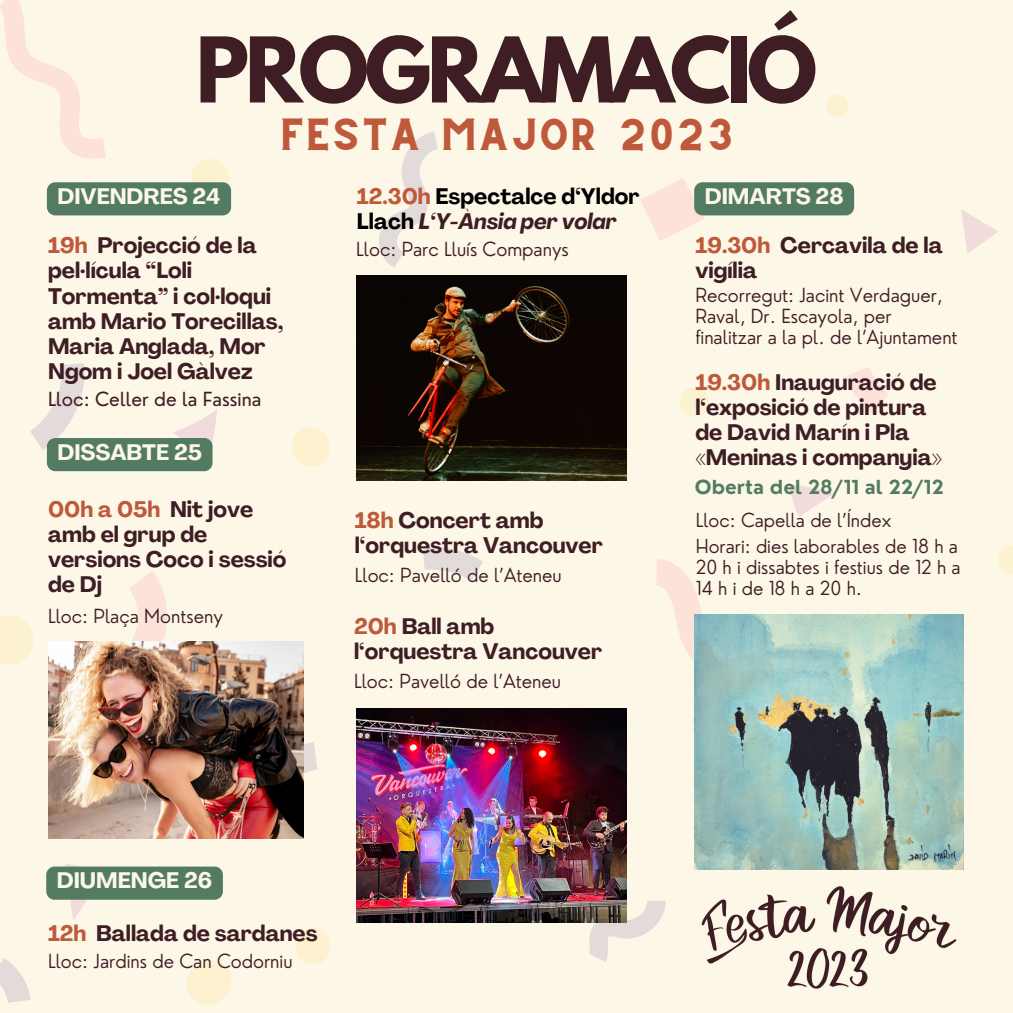
<style>
.page{position:relative;width:1013px;height:1013px;background:#fff}
.page>*{position:absolute;margin:0;border:0;box-sizing:border-box;transform-origin:0 0}
.t1{font:700 80.12px "League Spartan";letter-spacing:-.05em;color:#3e1d24}
.t2{font:31.62px "CS Gordon Vintage";color:#bf593b}
.t3{font:700 22.12px/25.1px "Agrandir";color:#3e1d24}
.t4{font:700 22.12px/24.4px "Agrandir";color:#000}
.t5{font:700 22.12px "Agrandir";color:#fdf7e7}
.t6{font:300 19px/21.4px "Nourd";color:#3e1d24}
.t7{font:19px "Nourd";color:#3e1d24}
.t8{font:300 18.88px/21.4px "Nourd";color:#3e1d24}
.t9{font:700 18.88px "Nourd";color:#537b62}
.s1{color:#bf593b}
.s2{font-style:italic;color:#3e1d24}
</style>
<div class="page">
<div style="left:0;top:0;width:1012px;height:1012px;background:#fdf7e7"></div>
<svg style="left:303px;top:742px;width:14px;height:53px"></svg>
<svg style="left:423px;top:547px;width:60px;height:34px"></svg>
<svg style="left:30px;top:363px;width:55px;height:87px"></svg>
<svg style="left:379px;top:131px;width:59px;height:137px"></svg>
<svg style="left:0;top:958px;width:31px;height:44px"></svg>
<svg style="left:588px;top:900px;width:77px;height:61px"></svg>
<svg style="left:826px;top:94px;width:22px;height:23px"></svg>
<svg style="left:191px;top:159px;width:41px;height:39px"></svg>
<svg style="left:292px;top:427px;width:38px;height:39px"></svg>
<svg style="left:0;top:615px;width:33px;height:49px"></svg>
<svg style="left:999px;top:545px;width:13px;height:29px"></svg>
<svg style="left:680px;top:387px;width:28px;height:29px"></svg>
<svg style="left:187px;top:960px;width:44px;height:45px"></svg>
<svg style="left:296px;top:928px;width:34px;height:36px"></svg>
<svg style="left:656px;top:559px;width:45px;height:103px"></svg>
<svg style="left:845px;top:367px;width:43px;height:47px"></svg>
<svg style="left:641px;top:178px;width:64px;height:63px"></svg>
<svg style="left:129px;top:571px;width:38px;height:70px"></svg>
<svg style="left:0;top:0;width:106px;height:159px"></svg>
<svg style="left:788px;top:484px;width:46px;height:34px"></svg>
<svg style="left:173px;top:409px;width:44px;height:57px"></svg>
<svg style="left:65px;top:863px;width:40px;height:57px"></svg>
<svg style="left:961px;top:209px;width:37px;height:44px"></svg>
<img style="left:48px;top:641px;width:255px;height:197px">
<img style="left:356px;top:276px;width:270px;height:204px">
<img style="left:356px;top:708px;width:270px;height:214px">
<div style="left:47px;top:182px;width:184px;height:33px;background:#537b62;border-radius:8px"></div>
<div style="left:47px;top:438px;width:165px;height:33px;background:#537b62;border-radius:8px"></div>
<div style="left:46px;top:866px;width:177px;height:33px;background:#537b62;border-radius:8px"></div>
<div style="left:694px;top:182px;width:160px;height:33px;background:#537b62;border-radius:8px"></div>
<img style="left:695px;top:614px;width:268px;height:255px">
<img style="left:701px;top:886px;width:256px;height:78px">
<img style="left:784px;top:946px;width:86px;height:43px">
<p class="t1" style="left:196px;top:30px;width:623px">PROGRAMACIÓ</p>
<p class="t2" style="left:278px;top:121px;width:458px">FESTA MAJOR 2023</p>
<p class="t5" style="left:58px;top:187px;width:164px">DIVENDRES 24</p>
<p class="t3" style="left:48px;top:235px;width:237px"><span class="s1">19h</span> Projecció de la pel·lícula “Loli<br>Tormenta” i col·loqui amb Mario Torecillas,<br>Maria Anglada, Mor<br>Ngom i Joel Gàlvez</p>
<p class="t7" style="left:48px;top:387px;width:215px">Lloc: Celler de la Fassina</p>
<p class="t5" style="left:58px;top:443px;width:146px">DISSABTE 25</p>
<p class="t3" style="left:48px;top:498px;width:240px"><span class="s1">00h a 05h</span> Nit jove amb el grup de versions Coco i sessió de Dj</p>
<p class="t6" style="left:48px;top:605px;width:176px">Lloc: Plaça Montseny</p>
<p class="t4" style="left:357px;top:186px;width:284px"><span class="s1">12.30h</span> Espectalce d‘Yldor<br>Llach <span class="s2">L‘Y-Ànsia per volar</span></p>
<p class="t6" style="left:356px;top:238px;width:214px">Lloc: Parc Lluís Companys</p>
<p class="t3" style="left:355px;top:510px;width:250px"><span class="s1">18h</span> Concert amb l‘orquestra Vancouver</p>
<p class="t6" style="left:355px;top:564px;width:208px">Lloc: Pavelló de l’Ateneu</p>
<p class="t3" style="left:354px;top:616px;width:250px"><span class="s1">20h</span> Ball amb l‘orquestra Vancouver</p>
<p class="t6" style="left:354px;top:670px;width:208px">Lloc: Pavelló de l’Ateneu</p>
<p class="t5" style="left:704px;top:187px;width:140px">DIMARTS 28</p>
<p class="t3" style="left:695px;top:235px;width:249px"><span class="s1">19.30h</span> Cercavila de la vigília</p>
<p class="t6" style="left:695px;top:284px;width:249px">Recorregut: Jacint Verdaguer,<br>Raval, Dr. Escayola, per</p>
<p class="t6" style="left:695px;top:326px;width:264px">finalitzar a la pl. de l’Ajuntament</p>
<p class="t3" style="left:695px;top:372px;width:243px"><span class="s1">19.30h</span> Inauguració de l‘exposició de pintura de David Marín i Pla</p>
<p class="t3" style="left:695px;top:447px;width:248px">«Meninas i companyia»</p>
<p class="t9" style="left:695px;top:475px;width:250px">Oberta del 28/11 al 22/12</p>
<p class="t8" style="left:695px;top:509px;width:197px">Lloc: Capella de l’Índex</p>
<p class="t8" style="left:695px;top:535px;width:266px">Horari: dies laborables de 18 h a<br>20 h i dissabtes i festius de 12 h a<br>14hide18ha20h.</p>
<p class="t5" style="left:57px;top:871px;width:157px">DIUMENGE 26</p>
<p class="t3" style="left:48px;top:922px;width:271px"><span class="s1">12h</span> Ballada de sardanes</p>
<p class="t6" style="left:48px;top:949px;width:246px">Lloc: Jardins de Can Codorniu</p>
</div>
